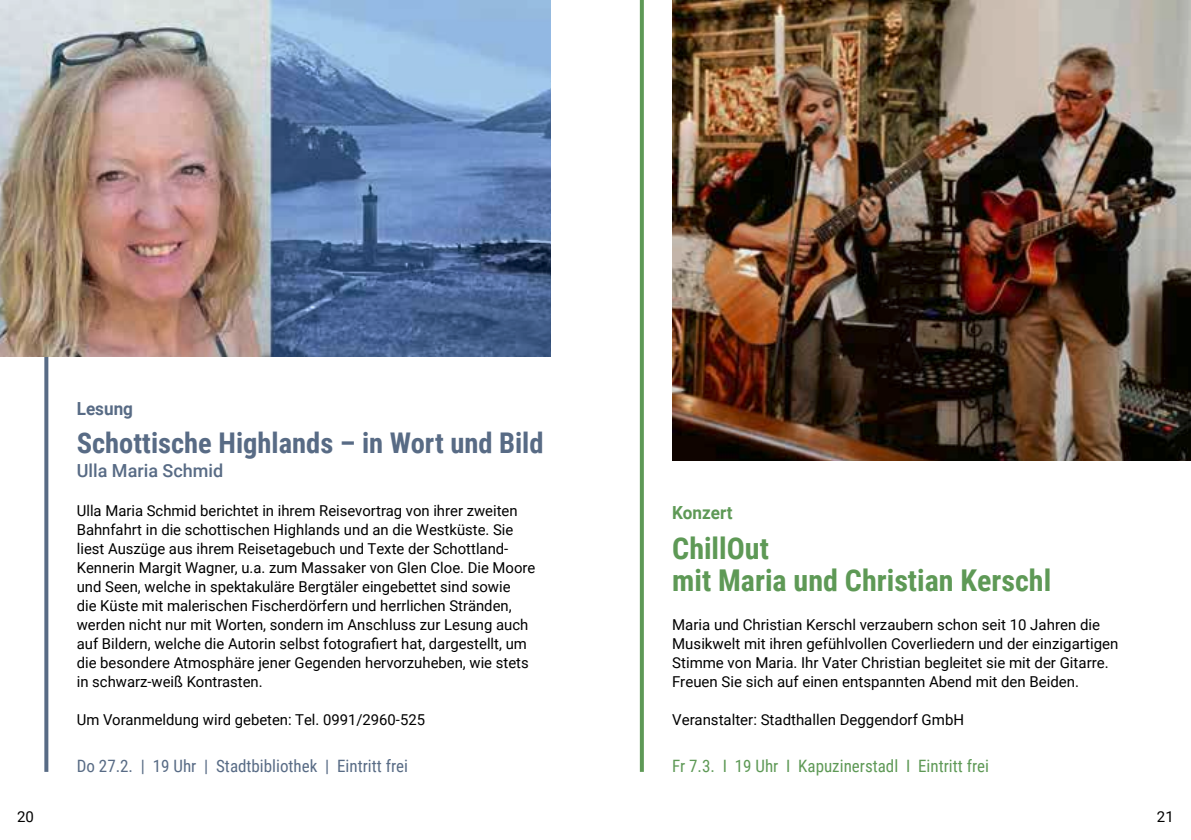
<style>
.page{position:relative;width:1191px;height:840px;background:#fff}
.page>*{position:absolute;margin:0;border:0;box-sizing:border-box;transform-origin:0 0}
.t1{font:700 30px/32px "Roboto Condensed";color:#5e9956}
.t2{font:700 28.4px "Roboto Condensed";color:#586b85}
.t3{font:500 18px "Roboto";color:#586b85}
.t4{font:700 18px "Roboto";color:#5e9956;scale:.95 1}
.t5{font:700 18px "Roboto";color:#586b85;scale:.95 1}
.t6{font:17px "Roboto Condensed";color:#586b85}
.t7{font:17px "Roboto Condensed";color:#5e9956}
.t8{font:15px/19px "Roboto";color:#000}
</style>
<div class="page">
<svg style="left:44px;top:356px;width:4px;height:415px;background:#67788f"></svg>
<img style="left:0;top:0;width:550px;height:356px">
<img style="left:672px;top:0;width:519px;height:460px">
<svg style="left:640px;top:0;width:4px;height:771px;background:#639c5b"></svg>
<p class="t8" style="left:17px;top:807px;width:18px">20</p>
<p class="t5" style="left:77px;top:401px;width:61px">Lesung</p>
<h2 class="t2" style="left:77px;top:431px;width:468px">Schottische Highlands – in Wort und Bild</h2>
<p class="t3" style="left:77px;top:463px;width:148px">Ulla Maria Schmid</p>
<p class="t8" style="left:77px;top:500px;width:460px">Ulla Maria Schmid berichtet in ihrem Reisevortrag von ihrer zweiten Bahnfahrt in die schottischen Highlands und an die Westküste. Sie liest Auszüge aus ihrem Reisetagebuch und Texte der Schottland-Kennerin Margit Wagner, u.a. zum Massaker von Glen Cloe. Die Moore und Seen, welche in spektakuläre Bergtäler eingebettet sind sowie<br>die Küste mit malerischen Fischerdörfern und herrlichen Stränden, werden nicht nur mit Worten, sondern im Anschluss zur Lesung auch auf Bildern, welche die Autorin selbst fotografiert hat, dargestellt, um die besondere Atmosphäre jener Gegenden hervorzuheben, wie stets in schwarz-weiß Kontrasten.</p>
<p class="t8" style="left:77px;top:709px;width:350px">Um Voranmeldung wird gebeten: Tel. 0991/2960-525</p>
<p class="t6" style="left:77px;top:758px;width:333px">Do 27.2. | 19 Uhr | Stadtbibliothek | Eintritt frei</p>
<p class="t4" style="left:672px;top:505px;width:65px">Konzert</p>
<h1 class="t1" style="left:672px;top:534px;width:380px">ChillOut<br>mit Maria und Christian Kerschl</h1>
<p class="t8" style="left:672px;top:616px;width:448px">Maria und Christian Kerschl verzaubern schon seit 10 Jahren die Musikwelt mit ihren gefühlvollen Coverliedern und der einzigartigen Stimme von Maria. Ihr Vater Christian begleitet sie mit der Gitarre.<br>Freuen Sie sich auf einen entspannten Abend mit den Beiden.</p>
<p class="t8" style="left:672px;top:711px;width:293px">Veranstalter: Stadthallen Deggendorf GmbH</p>
<p class="t7" style="left:672px;top:758px;width:318px">Fr 7.3. I 19 Uhr I Kapuzinerstadl I Eintritt frei</p>
<p class="t8" style="left:1157px;top:807px;width:18px">21</p>
</div>
